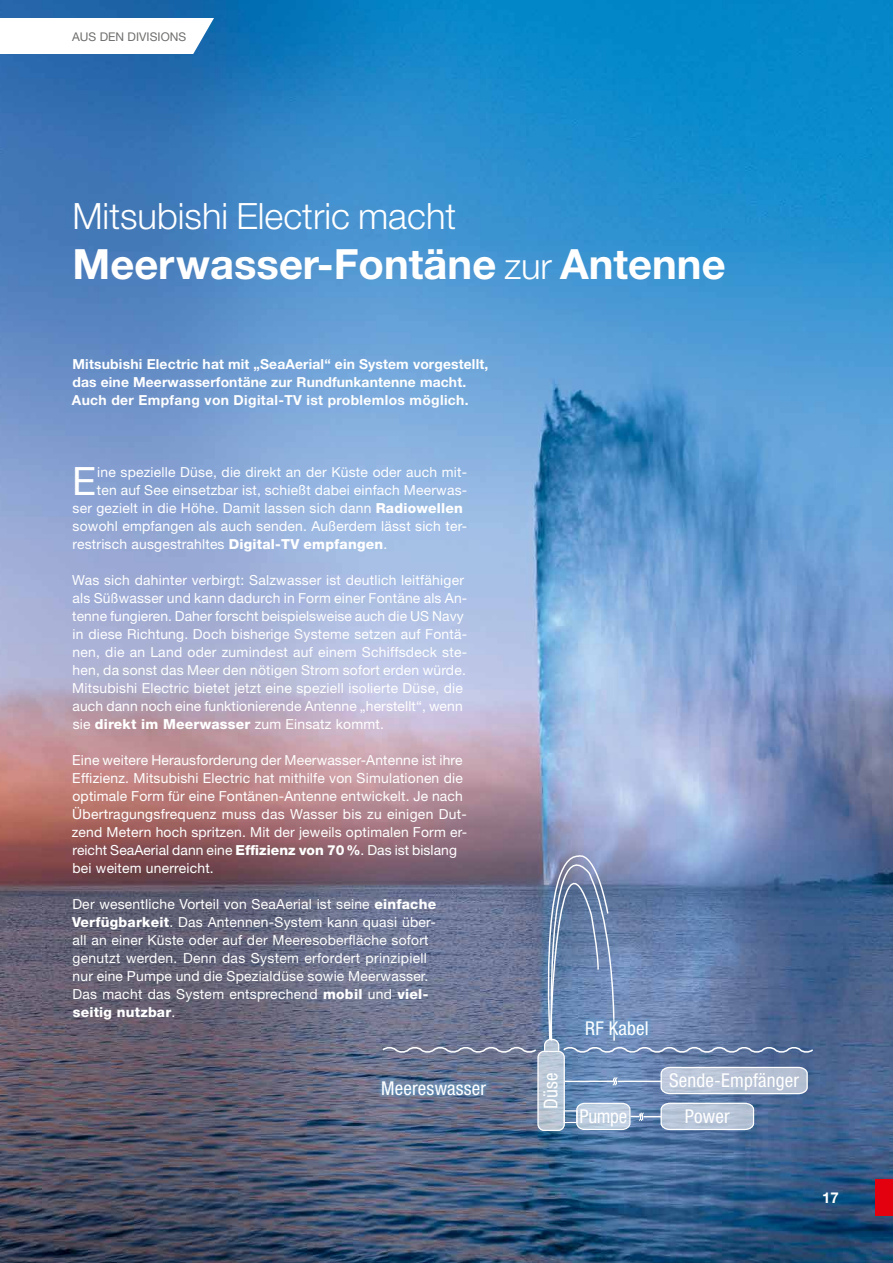
<style>
.page{position:relative;width:893px;height:1263px;background:#fff}
.page>*{position:absolute;margin:0;border:0;box-sizing:border-box;transform-origin:0 0}
.t1{font:700 41.7px "Helvetica Neue";color:#fff}
.t2{font:39.15px "Helvetica Neue";color:#fff}
.t3{font:300 36.3px "Helvetica Neue";color:#fff}
.t4{font:condensed 19.05px "Helvetica Neue";letter-spacing:.01em;color:#fff}
.t5{font:700 15px "Helvetica Neue";color:#fff}
.t6{font:13.8px/18px "Helvetica Neue";letter-spacing:.015em;color:#fff}
.t7{font:700 13.8px/18px "Helvetica Neue";letter-spacing:.01em;color:#fff}
.t8{font:12px "Helvetica Neue";letter-spacing:.005em;color:#6f6f6e}
.s1{font-weight:300;font-size:36.3px}
.s2{font-weight:800}
</style>
<div class="page">
<img style="left:0;top:0;width:893px;height:1263px">
<svg style="left:0;top:16px;width:214px;height:38px"></svg>
<div style="left:378px;top:1077px;width:112px;height:21px;background:#63a3d3;opacity:.58"></div>
<svg style="left:538px;top:1051px;width:26px;height:79px;background:#b8c6d5"></svg>
<div style="left:564px;top:1110px;width:13px;height:13px;border:1px solid #fff"></div>
<div style="left:537px;top:1051px;width:28px;height:80px;border:1px solid #fff;border-radius:6px"></div>
<svg style="left:576px;top:1066px;width:232px;height:65px;background:#91a6c4"></svg>
<hr style="left:617px;top:1080px;width:45px;height:2px;background:#fff">
<hr style="left:565px;top:1080px;width:48px;height:2px;background:#fff">
<svg style="left:381px;top:801px;width:434px;height:254px;background:#7280a4"></svg>
<div style="left:582px;top:1017px;width:69px;height:21px;background:#63a3d3;opacity:.58"></div>
<div style="left:876px;top:1179px;width:17px;height:36px;background:#e3000f"></div>
<p class="t8" style="left:72px;top:29px;width:116px">AUS DEN DIVISIONS</p>
<h3 class="t3" style="left:72px;top:194px;width:385px">Mitsubishi Electric macht</h3>
<h1 class="t1" style="left:73px;top:238px;width:655px">Meerwasser-Fontäne <span class="s1">zur</span> Antenne</h1>
<p class="t7" style="left:72px;top:355px;width:418px">Mitsubishi Electric hat mit „SeaAerial“ ein System vorgestellt, das eine Meerwasserfontäne zur Rundfunkantenne macht.<br>Auch der Empfang von Digital-TV ist problemlos möglich.</p>
<h2 class="t2" style="left:72px;top:458px;width:25px">E</h2>
<p class="t6" style="left:97px;top:463px;width:372px">ine spezielle Düse, die direkt an der Küste oder auch mit-</p>
<p class="t6" style="left:97px;top:481px;width:372px">ten auf See einsetzbar ist, schießt dabei einfach Meerwas-</p>
<p class="t6" style="left:73px;top:499px;width:392px">ser gezielt in die Höhe. Damit lassen sich dann <span class="s2">Radiowellen</span></p>
<p class="t6" style="left:73px;top:517px;width:396px">sowohl empfangen als auch senden. Außerdem lässt sich ter-</p>
<p class="t6" style="left:73px;top:535px;width:316px">restrisch ausgestrahltes <span class="s2">Digital-TV empfangen</span>.</p>
<p class="t6" style="left:72px;top:571px;width:397px">Was sich dahinter verbirgt: Salzwasser ist deutlich leitfähiger als Süßwasser und kann dadurch in Form einer Fontäne als An&shy;tenne fungieren. Daher forscht beispielsweise auch die US Navy in diese Richtung. Doch bisherige Systeme setzen auf Fontä&shy;nen, die an Land oder zumindest auf einem Schiffsdeck ste&shy;hen, da sonst das Meer den nötigen Strom sofort erden würde.<br>Mitsubishi Electric bietet jetzt eine speziell isolierte Düse, die auch dann noch eine funktionierende Antenne „herstellt“, wenn sie <span class="s2">direkt im Meerwasser</span> zum Einsatz kommt.</p>
<p class="t6" style="left:72px;top:751px;width:397px">Eine weitere Herausforderung der Meerwasser-Antenne ist ihre Effizienz. Mitsubishi Electric hat mithilfe von Simulationen die optimale Form für eine Fontänen-Antenne entwickelt. Je nach Übertragungsfrequenz muss das Wasser bis zu einigen Dut&shy;zend Metern hoch spritzen. Mit der jeweils optimalen Form er&shy;reicht SeaAerial dann eine <span class="s2">Effizienz von 70%</span>. Das ist bislang bei weitem unerreicht.</p>
<p class="t6" style="left:72px;top:895px;width:366px">Der wesentliche Vorteil von SeaAerial ist seine <span class="s2">einfache Verfügbarkeit</span>. Das Antennen-System kann quasi über&shy;all an einer Küste oder auf der Meeresoberfläche sofort genutzt werden. Denn das System erfordert prinzipiell nur eine Pumpe und die Spezialdüse sowie Meerwasser.<br>Das macht das System entsprechend <span class="s2">mobil</span> und <span class="s2">viel&shy;seitig nutzbar</span>.</p>
<h3 class="t4" style="left:381px;top:1077px;width:107px">Meereswasser</h3>
<h3 class="t4" style="left:540px;top:1109px;width:38px;rotate:-90deg">Düse</h3>
<h3 class="t4" style="left:585px;top:1017px;width:65px">RF Kabel</h3>
<h3 class="t4" style="left:580px;top:1105px;width:49px">Pumpe</h3>
<h3 class="t4" style="left:669px;top:1069px;width:132px">Sende-Empfänger</h3>
<h3 class="t4" style="left:685px;top:1105px;width:46px">Power</h3>
<p class="t5" style="left:822px;top:1188px;width:18px">17</p>
</div>
